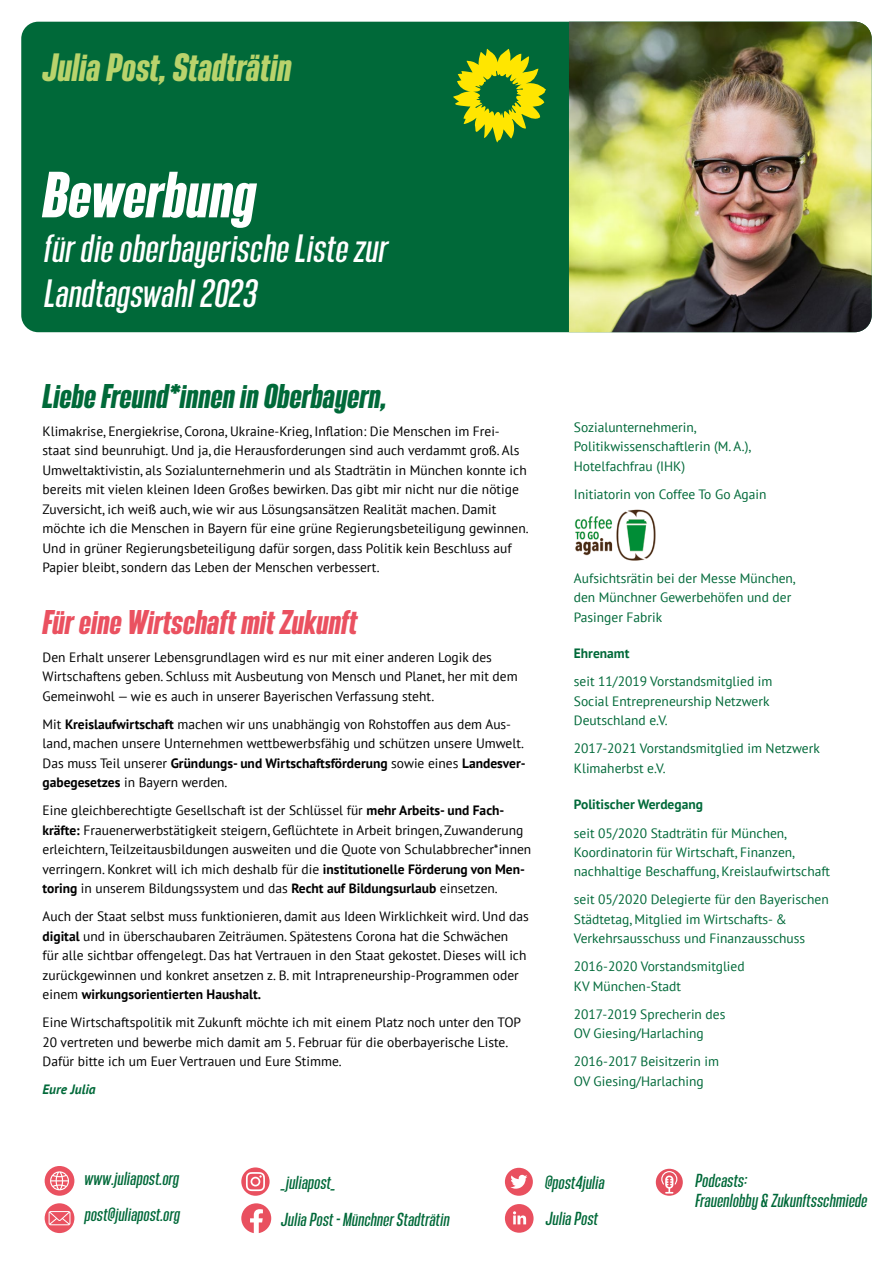
<style>
.page{position:relative;width:893px;height:1263px;background:#fff}
.page>*{position:absolute;margin:0;border:0;box-sizing:border-box;transform-origin:0 0}
.t1{font:italic 700 57px "Bereit";color:#fff}
.t2{font:italic 34.5px/45px "SEBLACK";color:#fff}
.t3{font:italic 700 34.5px "Bereit";color:#b9d36c}
.t4{font:italic 700 30px "Bereit";color:#006939}
.t5{font:italic 700 30px "Bereit";color:#ea5160}
.t6{font:italic 16.5px/36.2px "SEBLACK";color:#006939}
.t7{font:13.5px/19.5px "PT Sans";color:#000}
.t8{font:13.5px/19.5px "PT Sans";color:#006939}
.t9{font:700 13.5px "PT Sans";color:#006939}
.t10{font:italic 700 13.5px "PT Sans";color:#006939}
.s1{font-weight:700}
</style>
<div class="page">
<div style="left:21px;top:22px;width:851px;height:310px;background:#006939;border-radius:17px"></div>
<img style="left:569px;top:22px;width:303px;height:310px">
<svg style="left:453px;top:49px;width:93px;height:94px"></svg>
<img style="left:574px;top:509px;width:82px;height:52px">
<svg style="left:504px;top:1167px;width:29px;height:29px"></svg>
<svg style="left:504px;top:1204px;width:30px;height:29px"></svg>
<svg style="left:241px;top:1167px;width:29px;height:29px"></svg>
<svg style="left:241px;top:1203px;width:31px;height:30px"></svg>
<div style="left:45px;top:1203px;width:29px;height:30px;background:#ea5160;border-radius:50%"></div>
<svg style="left:47px;top:1211px;width:26px;height:16px"></svg>
<div style="left:45px;top:1166px;width:29px;height:30px;background:#ea5160;border-radius:50%"></div>
<svg style="left:49px;top:1170px;width:22px;height:22px"></svg>
<svg style="left:655px;top:1168px;width:28px;height:28px"></svg>
<h2 class="t3" style="left:43px;top:47px;width:250px">Julia Post, Stadträtin</h2>
<h1 class="t1" style="left:43px;top:161px;width:215px">Bewerbung</h1>
<h2 class="t2" style="left:43px;top:227px;width:346px">für die oberbayerische Liste zur<br>Landtagswahl 2023</h2>
<h3 class="t4" style="left:43px;top:378px;width:346px">Liebe Freund*innen in Oberbayern,</h3>
<p class="t7" style="left:43px;top:421px;width:488px">Klimakrise, Energiekrise, Corona, Ukraine-Krieg, Inflation: Die Menschen im Frei&shy;staat sind beunruhigt. Und ja, die Herausforderungen sind auch verdammt groß. Als Umweltaktivistin, als Sozialunternehmerin und als Stadträtin in München konnte ich bereits mit vielen kleinen Ideen Großes bewirken. Das gibt mir nicht nur die nötige Zuversicht, ich weiß auch, wie wir aus Lösungsansätzen Realität machen. Damit möchte ich die Menschen in Bayern für eine grüne Regierungsbeteiligung gewinnen.<br>Und in grüner Regierungsbeteiligung dafür sorgen, dass Politik kein Beschluss auf Papier bleibt, sondern das Leben der Menschen verbessert.</p>
<h3 class="t5" style="left:43px;top:604px;width:317px">Für eine Wirtschaft mit Zukunft</h3>
<p class="t7" style="left:43px;top:647px;width:477px">Den Erhalt unserer Lebensgrundlagen wird es nur mit einer anderen Logik des<br>Wirtschaftens geben. Schluss mit Ausbeutung von Mensch und Planet, her mit dem<br>Gemeinwohl — wie es auch in unserer Bayerischen Verfassung steht.</p>
<p class="t7" style="left:43px;top:714px;width:485px">Mit <span class="s1">Kreislaufwirtschaft</span> machen wir uns unabhängig von Rohstoffen aus dem Aus&shy;land, machen unsere Unternehmen wettbewerbsfähig und schützen unsere Umwelt.<br>Das muss Teil unserer <span class="s1">Gründungs- und Wirtschaftsförderung</span> sowie eines <span class="s1">Landesver&shy;gabegesetzes</span> in Bayern werden.</p>
<p class="t7" style="left:43px;top:800px;width:490px">Eine gleichberechtigte Gesellschaft ist der Schlüssel für <span class="s1">mehr Arbeits- und Fach&shy;kräfte:</span> Frauenerwerbstätigkeit steigern, Geflüchtete in Arbeit bringen, Zuwanderung erleichtern, Teilzeitausbildungen ausweiten und die Quote von Schulabbrecher*innen verringern. Konkret will ich mich deshalb für die <span class="s1">institutionelle Förderung von Men&shy;toring</span> in unserem Bildungssystem und das <span class="s1">Recht auf Bildungsurlaub</span> einsetzen.</p>
<p class="t7" style="left:43px;top:906px;width:488px">Auch der Staat selbst muss funktionieren, damit aus Ideen Wirklichkeit wird. Und das <span class="s1">digital</span> und in überschaubaren Zeiträumen. Spätestens Corona hat die Schwächen<br>für alle sichtbar offengelegt. Das hat Vertrauen in den Staat gekostet. Dieses will ich zurückgewinnen und konkret ansetzen z. B. mit Intrapreneurship-Programmen oder einem <span class="s1">wirkungsorientierten Haushalt.</span></p>
<p class="t7" style="left:43px;top:1012px;width:480px">Eine Wirtschaftspolitik mit Zukunft möchte ich mit einem Platz noch unter den TOP<br>20 vertreten und bewerbe mich damit am 5. Februar für die oberbayerische Liste.<br>Dafür bitte ich um Euer Vertrauen und Eure Stimme.</p>
<p class="t10" style="left:43px;top:1080px;width:55px">Eure Julia</p>
<p class="t8" style="left:574px;top:417px;width:179px">Sozialunternehmerin,<br>Politikwissenschaftlerin (M. A.),<br>Hotelfachfrau (IHK)</p>
<p class="t8" style="left:574px;top:484px;width:194px">Initiatorin von Coffee To Go Again</p>
<p class="t8" style="left:574px;top:568px;width:223px">Aufsichtsrätin bei der Messe München, den Münchner Gewerbehöfen und der<br>Pasinger Fabrik</p>
<p class="t9" style="left:574px;top:645px;width:57px">Ehrenamt</p>
<p class="t8" style="left:574px;top:672px;width:200px">seit 11/2019 Vorstandsmitglied im<br>Social Entrepreneurship Netzwerk<br>Deutschland e.V.</p>
<p class="t8" style="left:574px;top:739px;width:248px">2017-2021 Vorstandsmitglied im Netzwerk<br>Klimaherbst e.V.</p>
<p class="t9" style="left:574px;top:796px;width:131px">Politischer Werdegang</p>
<p class="t8" style="left:574px;top:823px;width:258px">seit 05/2020 Stadträtin für München,<br>Koordinatorin für Wirtschaft, Finanzen, nachhaltige Beschaffung, Kreislaufwirtschaft</p>
<p class="t8" style="left:574px;top:890px;width:256px">seit 05/2020 Delegierte für den Bayerischen<br>Städtetag, Mitglied im Wirtschafts- &amp;<br>Verkehrsausschuss und Finanzausschuss</p>
<p class="t8" style="left:574px;top:957px;width:172px">2016-2020 Vorstandsmitglied<br>KV München-Stadt</p>
<p class="t8" style="left:574px;top:1004px;width:153px">2017-2019 Sprecherin des<br>OV Giesing/Harlaching</p>
<p class="t8" style="left:574px;top:1052px;width:147px">2016-2017 Beisitzerin im<br>OV Giesing/Harlaching</p>
<p class="t6" style="left:83px;top:1161px;width:97px">www.juliapost.org post@juliapost.org</p>
<p class="t6" style="left:695px;top:1171px;width:174px;line-height:19.8px">Podcasts:<br>Frauenlobby &amp; Zukunftsschmiede</p>
<p class="t6" style="left:544px;top:1164px;width:61px">@post4julia<br>Julia Post</p>
<p class="t6" style="left:281px;top:1165px;width:170px">_juliapost_<br>Julia Post - Münchner Stadträtin</p>
</div>
